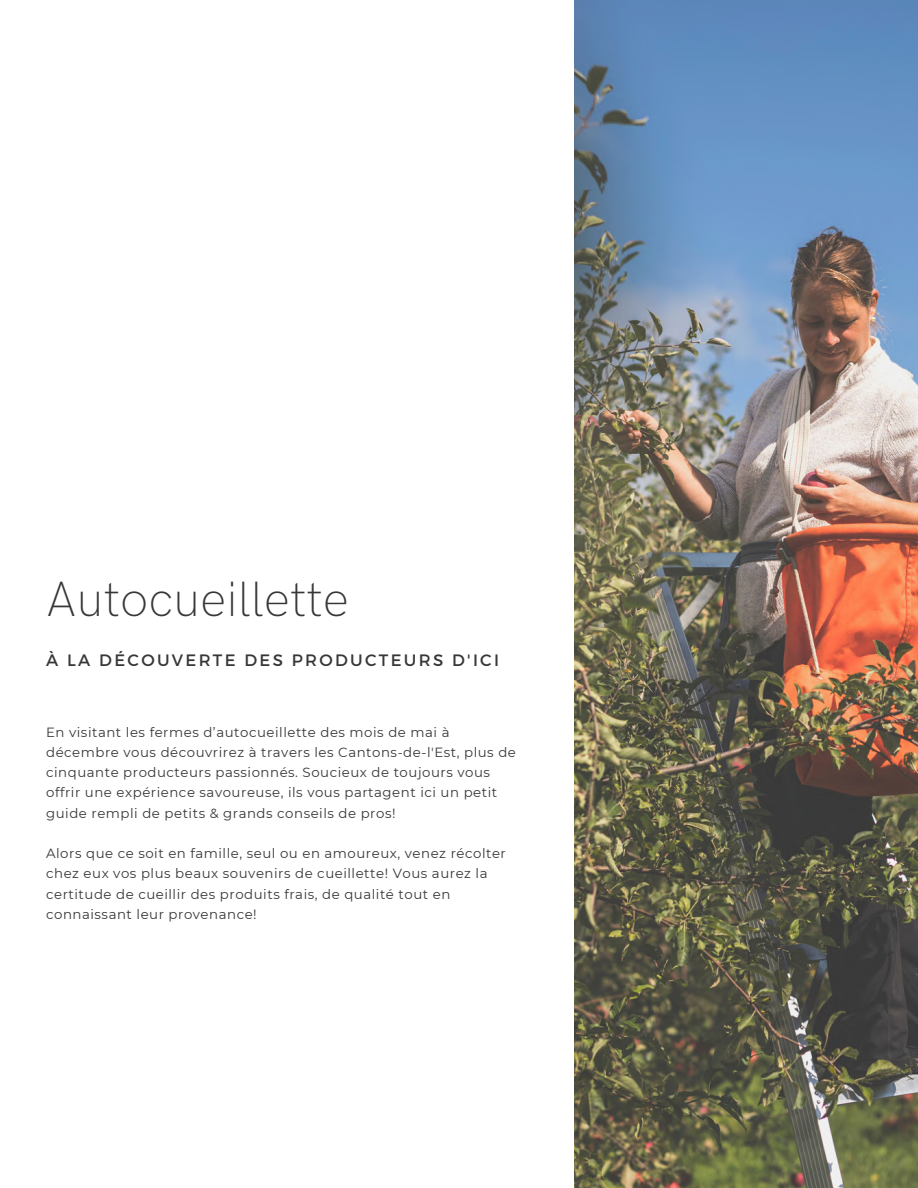
<style>
.page{position:relative;width:918px;height:1188px;background:#fff}
.page>*{position:absolute;margin:0;border:0;box-sizing:border-box;transform-origin:0 0}
.t1{font:200 49.8px "HK Grotesk Pro";color:#373737}
.t2{font:16.5px "Montserrat";letter-spacing:.14em;color:#373737}
.t3{font:13.35px/20.2px "Montserrat";letter-spacing:.04em;color:#373737}
</style>
<div class="page">
<img style="left:574px;top:0;width:344px;height:1188px">
<p class="t1" style="left:46px;top:572px;width:305px">Autocueillette</p>
<p class="t2" style="left:46px;top:650px;width:454px">À LA DÉCOUVERTE DES PRODUCTEURS D'ICI</p>
<p class="t3" style="left:46px;top:722px;width:471px">En visitant les fermes d’autocueillette des mois de mai à décembre vous découvrirez à travers les Cantons-de-l'Est, plus de cinquante producteurs passionnés. Soucieux de toujours vous offrir une expérience savoureuse, ils vous partagent ici un petit guide rempli de petits &amp; grands conseils de pros!</p>
<p class="t3" style="left:46px;top:843px;width:461px">Alors que ce soit en famille, seul ou en amoureux, venez récolter chez eux vos plus beaux souvenirs de cueillette! Vous aurez la certitude de cueillir des produits frais, de qualité tout en connaissant leur provenance!</p>
</div>
